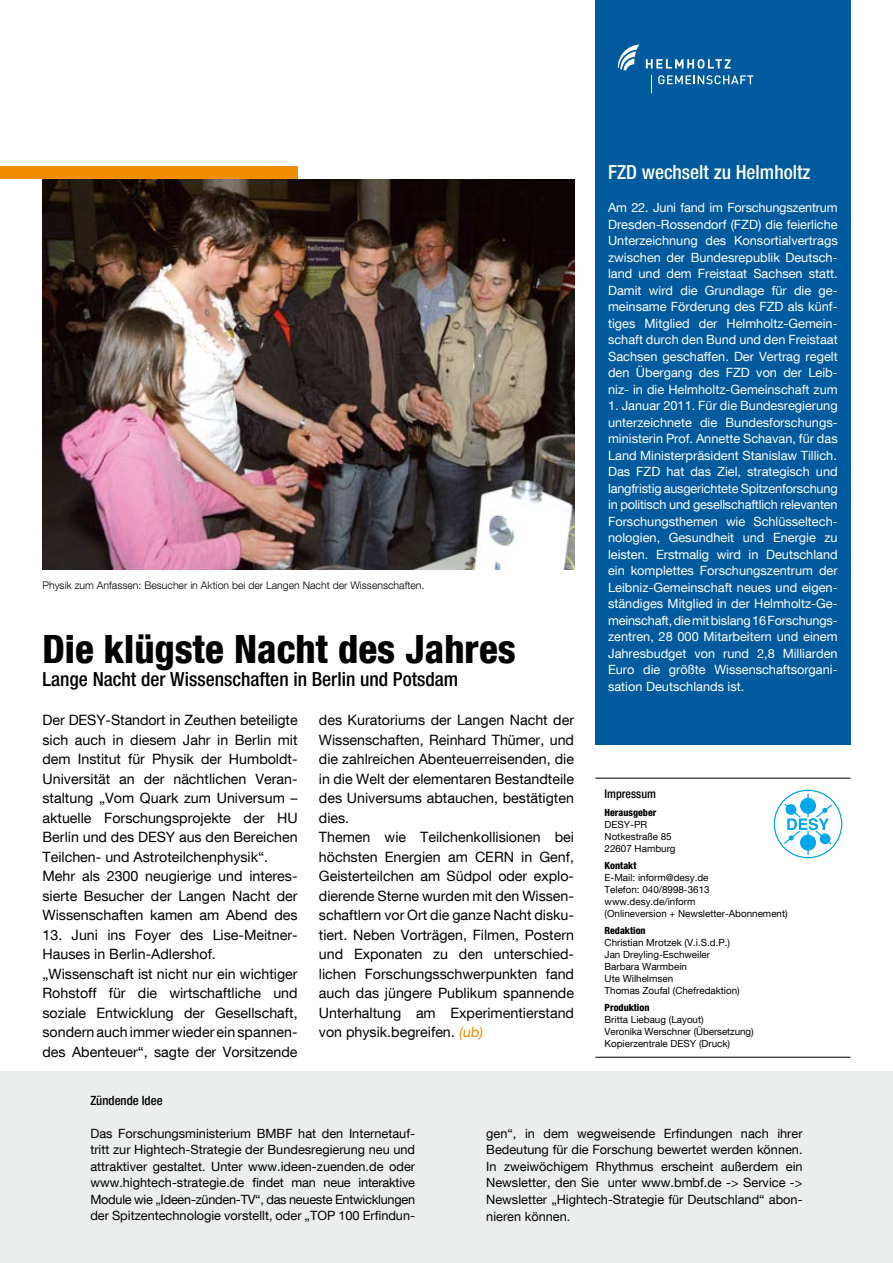
<style>
.page{position:relative;width:893px;height:1263px;background:#fff}
.page>*{position:absolute;margin:0;border:0;box-sizing:border-box;transform-origin:0 0}
.t1{font:39px "Desy Neue Helvetica 87 Cond H";color:#000}
.t2{font:19.5px "Desy Neue Helvetica 67 Cond M";color:#000}
.t3{font:19.5px "Desy Neue Helvetica 67 Cond M";color:#fff}
.t4{font:14.25px/19.5px "Desy Neue Helvetica 55 Roman";color:#000}
.t5{font:12.75px/16.5px "Desy Neue Helvetica 55 Roman";color:#fff;text-align:justify}
.t6{font:12.75px/16.5px "Desy Neue Helvetica 55 Roman";color:#000;text-align:justify}
.t7{font:12.75px "Desy Neue Helvetica 67 Cond M";color:#000}
.t8{font:12px "Desy Neue Helvetica 67 Cond M";color:#000}
.t9{font:300 10.5px "Desy Neue Helvetica 45";color:#000}
.t10{font:9.9px/12px "Desy Neue Helvetica 55 Roman";color:#000}
.t11{font:9.9px "Desy Neue Helvetica 87 Cond H";color:#000}
.s1{color:#f18e00}
</style>
<div class="page">
<div style="left:0;top:1071px;width:893px;height:192px;background:#eceeee"></div>
<div style="left:0;top:166px;width:298px;height:13px;background:#f18e00"></div>
<div style="left:595px;top:0;width:255px;height:745px;background:#005a9e"></div>
<svg style="left:646px;top:59px;width:85px;height:10px"></svg>
<svg style="left:651px;top:75px;width:1px;height:18px"></svg>
<svg style="left:658px;top:75px;width:95px;height:9px"></svg>
<svg style="left:618px;top:45px;width:21px;height:25px"></svg>
<div style="left:774px;top:790px;width:68px;height:68px;border:1px solid #00a6eb;border-radius:50%"></div>
<div style="left:800px;top:798px;width:16px;height:16px;background:#00a6eb;border-radius:50%"></div>
<hr style="left:807px;top:793px;width:2px;height:24px;background:#00a6eb">
<div style="left:800px;top:834px;width:16px;height:16px;background:#00a6eb;border-radius:50%"></div>
<hr style="left:807px;top:831px;width:2px;height:24px;background:#00a6eb">
<svg style="left:784px;top:804px;width:48px;height:41px"></svg>
<hr style="left:595px;top:778px;width:255px;height:1px;background:#000">
<hr style="left:595px;top:1057px;width:255px;height:1px;background:#000">
<img style="left:43px;top:179px;width:531px;height:390px">
<p class="t9" style="left:43px;top:578px;width:383px">Physik zum Anfassen: Besucher in Aktion bei der Langen Nacht der Wissenschaften.</p>
<h1 class="t1" style="left:43px;top:625px;width:475px">Die klügste Nacht des Jahres</h1>
<h2 class="t2" style="left:43px;top:667px;width:417px">Lange Nacht der Wissenschaften in Berlin und Potsdam</h2>
<p class="t4" style="left:43px;top:710px;width:257px">Der DESY-Standort in Zeuthen beteiligte sich auch in diesem Jahr in Berlin mit dem Institut für Physik der Humboldt-Universität an der nächtlichen Veran&shy;staltung „Vom Quark zum Universum – aktuelle Forschungsprojekte der HU Berlin und des DESY aus den Bereichen Teilchen- und Astroteilchenphysik“.<br>Mehr als 2300 neugierige und interes&shy;sierte Besucher der Langen Nacht der Wissenschaften kamen am Abend des</p>
<p class="t4" style="left:43px;top:924px;width:257px">13. Juni ins Foyer des Lise-Meitner-Hauses in Berlin-Adlershof. „Wissenschaft ist nicht nur ein wichtiger Rohstoff für die wirtschaftliche und soziale Entwicklung der Gesellschaft, sondern auch immer wieder ein spannen&shy;des Abenteuer“, sagte der Vorsitzende</p>
<p class="t4" style="left:319px;top:710px;width:257px">des Kuratoriums der Langen Nacht der Wissenschaften, Reinhard Thümer, und die zahlreichen Abenteuerreisenden, die in die Welt der elementaren Bestand-teile des Universums abtauchen, bestätigten dies.<br>Themen wie Teilchenkollisionen bei höchsten Energien am CERN in Genf, Geisterteilchen am Südpol oder ex--plo&shy;dierende Sterne wurden mit den Wissen&shy;schaftlern vor Ort die ganze Nacht disku&shy;tiert. Neben Vorträgen, Filmen, Postern und Exponaten zu den unterschied&shy;lichen Forschungsschwerpunkten fand auch das jüngere Publikum spannende Unterhaltung am Experimentierstand von physik.begreifen. <span class="s1">(ub)</span></p>
<h2 class="t3" style="left:608px;top:160px;width:204px">FZD wechselt zu Helmholtz</h2>
<p class="t5" style="left:608px;top:199px;width:231px">Am 22. Juni fand im Forschungszentrum Dresden-Rossendorf (FZD) die feierliche Unterzeichnung des Konsortialvertrags zwischen der Bundesrepublik Deutsch&shy;land und dem Freistaat Sachsen statt.<br>Damit wird die Grundlage für die ge&shy;meinsame Förderung des FZD als künf&shy;tiges Mitglied der Helmholtz-Gemein&shy;schaft durch den Bund und den Freistaat Sachsen geschaffen. Der Vertrag regelt den Übergang des FZD von der Leib&shy;niz- in die Helmholtz-Gemeinschaft zum</p>
<p class="t5" style="left:608px;top:397px;width:231px;text-align:left">1. Januar 2011. Für die Bundesregierung unterzeichnete die Bundesforschungs&shy;ministerin Prof. Annette Schavan, für das Land Ministerpräsident Stanislaw Tillich.<br>Das FZD hat das Ziel, strategisch und lang-fristig ausgerichtete Spitzenforschung in politisch und gesellschaftlich relevanten Forschungsthemen wie Schlüssel--tech&shy;no-logien, Gesundheit und Energie zu leisten. Erstmalig wird in Deutschland ein komplettes Forschungszentrum der Leibniz-Gemeinschaft neues und eigen&shy;ständiges Mitglied in der Helmholtz-Ge&shy;meinschaft, die mit bislang 16 Forschungs&shy;zentren, 28 000 Mitarbeitern und einem Jahresbudget von rund 2,8 Milliarden Euro die größte Wissenschaftsorgani&shy;sation Deutschlands ist.</p>
<p class="t8" style="left:605px;top:787px;width:53px">Impressum</p>
<p class="t11" style="left:605px;top:806px;width:53px">Herausgeber</p>
<p class="t10" style="left:605px;top:818px;width:72px">DESY-PR<br>Notkestraße 85<br>22607 Hamburg</p>
<p class="t11" style="left:605px;top:859px;width:33px">Kontakt</p>
<p class="t10" style="left:605px;top:871px;width:185px">E-Mail: inform@desy.de<br>Telefon: 040/8998-3613 www.desy.de/inform<br>(Onlineversion + Newsletter-Abonnement)</p>
<p class="t11" style="left:605px;top:924px;width:43px">Redaktion</p>
<p class="t10" style="left:605px;top:936px;width:137px">Christian Mrotzek (V.i.S.d.P.)<br>Jan Dreyling-Eschweiler<br>Barbara Warmbein<br>Ute Wilhelmsen<br>Thomas Zoufal (Chefredaktion)</p>
<p class="t11" style="left:605px;top:1002px;width:46px">Produktion</p>
<p class="t10" style="left:605px;top:1014px;width:151px">Britta Liebaug (Layout)<br>Veronika Werschner (Übersetzung)<br>Kopierzentrale DESY (Druck)</p>
<p class="t7" style="left:90px;top:1093px;width:74px">Zündende Idee</p>
<p class="t6" style="left:90px;top:1125px;width:326px">Das Forschungsministerium BMBF hat den Internetauf&shy;tritt zur Hightech-Strategie der Bundesregierung neu und attraktiver gestaltet. Unter www.ideen-zuenden.de oder www.hightech-strategie.de findet man neue interaktive Module wie „Ideen-zünden-TV“, das neueste Entwicklungen der Spitzentechnologie vorstellt, oder „TOP 100 Erfindun-</p>
<p class="t6" style="left:486px;top:1125px;width:318px">gen“, in dem wegweisen-de Erfindungen nach ihrer Bedeutung für die Forschung bewertet werden können.<br>In zweiwöchigem Rhythmus erscheint außerdem ein Newsletter, den Sie unter www.bmbf.de -&gt; Service -&gt; Newsletter „Hightech-Strategie für Deutschland“ abon&shy;nieren können.</p>
</div>
